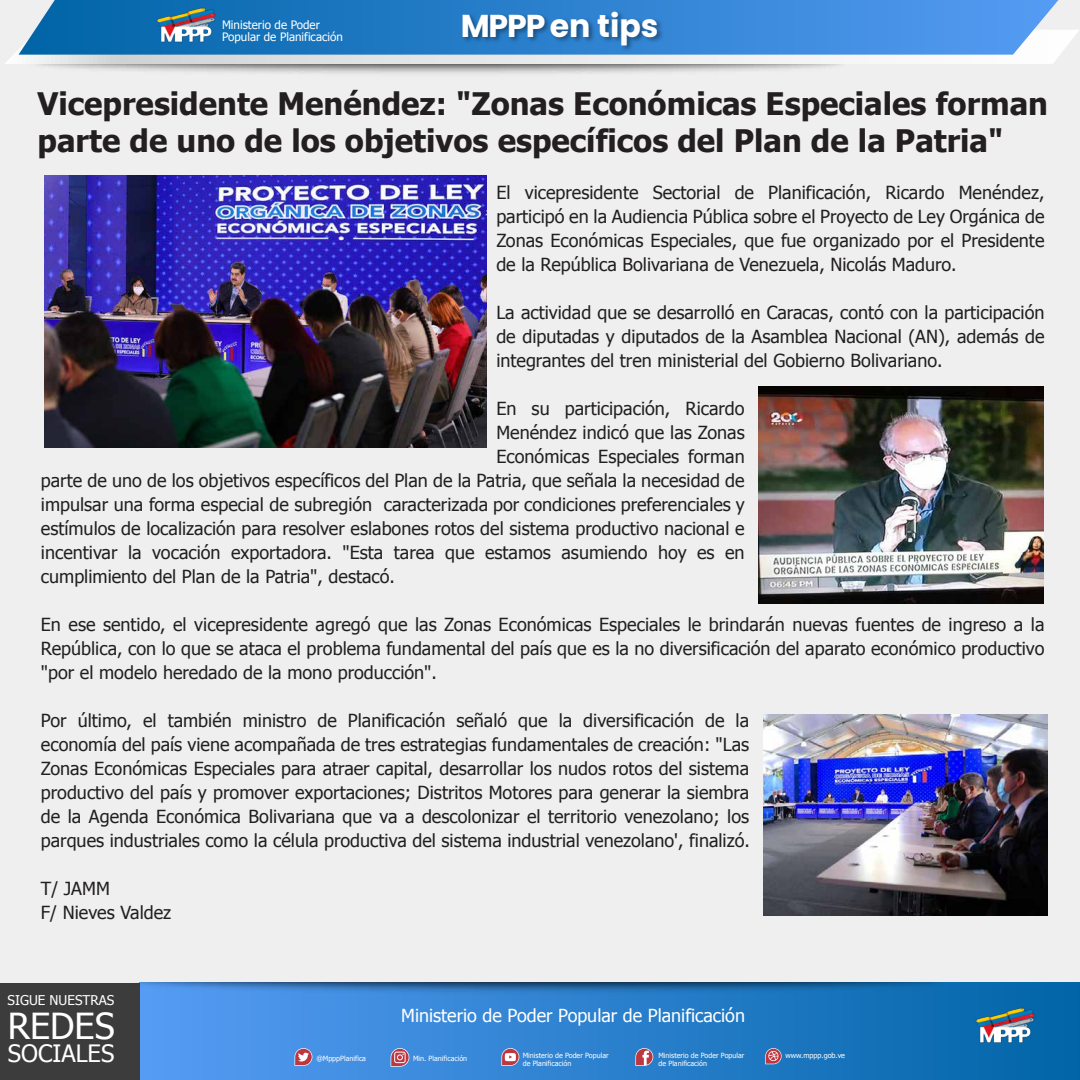
<style>
.page{position:relative;width:1080px;height:1080px;background:#fff}
.page>*{position:absolute;margin:0;border:0;box-sizing:border-box;transform-origin:0 0}
.t1{font:35.9px "Tahoma";color:#fff}
.t2{font:700 31.6px "Poppins";color:#fff}
.t3{font:700 31px/37.2px "Tahoma";color:#231f20}
.t4{font:23.9px "Tahoma";color:#fff}
.t5{font:18px/24px "Tahoma";color:#221f1f;text-align:justify}
.t6{font:17.9px "Tahoma";color:#fff}
.t7{font:13.5px "Tahoma";color:#fff}
.t8{font:11.6px/12px "Tahoma";color:#fff}
.t9{font:7.2px "Tahoma";color:#fff}
.t10{font:7.1px/8.2px "Tahoma";color:#fff}
</style>
<div class="page">
<div style="left:0;top:0;width:1080px;height:983px;background:#efefef"></div>
<img style="left:44px;top:175px;width:442px;height:272px">
<img style="left:763px;top:715px;width:284px;height:200px">
<img style="left:759px;top:387px;width:285px;height:217px">
<div style="left:139px;top:983px;width:941px;height:97px;background:linear-gradient(to right,#569cf4,#0164a7)"></div>
<div style="left:0;top:983px;width:140px;height:97px;background:#3c3c3c"></div>
<svg style="left:294px;top:1048px;width:19px;height:18px"></svg>
<svg style="left:501px;top:1048px;width:18px;height:18px"></svg>
<svg style="left:635px;top:1048px;width:18px;height:18px"></svg>
<svg style="left:391px;top:1048px;width:18px;height:19px"></svg>
<svg style="left:765px;top:1048px;width:17px;height:16px"></svg>
<img style="left:140px;top:983px;width:813px;height:37px">
<img style="left:944px;top:1000px;width:124px;height:69px">
<svg style="left:5px;top:30px;width:1074px;height:34px"></svg>
<svg style="left:19px;top:0;width:1039px;height:55px;background:#3a89d2"></svg>
<img style="left:458px;top:7px;width:210px;height:58px">
<img style="left:125px;top:0;width:124px;height:69px">
<p class="t8" style="left:222px;top:19px;width:122px">Ministerio de Poder<br>Popular de Planificación</p>
<h2 class="t2" style="left:461px;top:7px;width:199px">M P P P en tips</h2>
<h3 class="t3" style="left:38px;top:83px;width:1012px">Vicepresidente Menéndez: "Zonas Económicas Especiales forman parte de uno de los objetivos específicos del Plan de la Patria"</h3>
<p class="t5" style="left:496px;top:179px;width:550px">El vicepresidente Sectorial de Planificación, Ricardo Menéndez, participó en la Audiencia Pública sobre el Proyecto de Ley Orgánica de Zonas Económicas Especiales, que fue organizado por el Presidente de la República Bolivariana de Venezuela, Nicolás Maduro.</p>
<p class="t5" style="left:496px;top:299px;width:550px">La actividad que se desarrolló en Caracas, contó con la participación de diputadas y diputados de la Asamblea Nacional (AN), además de integrantes del tren ministerial del Gobierno Bolivariano.</p>
<p class="t5" style="left:496px;top:395px;width:250px">En su participación, Ricardo</p>
<p class="t5" style="left:496px;top:419px;width:250px">Menéndez indicó que las Zonas</p>
<p class="t5" style="left:496px;top:443px;width:250px">Económicas Especiales forman</p>
<p class="t5" style="left:41px;top:467px;width:705px">parte de uno de los objetivos específicos del Plan de la Patria, que señala la necesidad de</p>
<p class="t5" style="left:41px;top:491px;width:705px">impulsar una forma especial de subregión caracterizada por condiciones preferenciales y</p>
<p class="t5" style="left:41px;top:515px;width:705px">estímulos de localización para resolver eslabones rotos del sistema productivo nacional e</p>
<p class="t5" style="left:41px;top:539px;width:705px">incentivar la vocación exportadora. "Esta tarea que estamos asumiendo hoy es en</p>
<p class="t5" style="left:41px;top:563px;width:356px">cumplimiento del Plan de la Patria", destacó.</p>
<p class="t5" style="left:41px;top:611px;width:1005px">En ese sentido, el vicepresidente agregó que las Zonas Económicas Especiales le brindarán nuevas fuentes de ingreso a la República, con lo que se ataca el problema fundamental del país que es la no diversificación del aparato económico productivo "por el modelo heredado de la mono producción".</p>
<p class="t5" style="left:41px;top:707px;width:711px">Por último, el también ministro de Planificación señaló que la diversificación de la economía del país viene acompañada de tres estrategias fundamentales de creación: "Las Zonas Económicas Especiales para atraer capital, desarrollar los nudos rotos del sistema productivo del país y promover exportaciones; Distritos Motores para generar la siembra de la Agenda Económica Bolivariana que va a descolonizar el territorio venezolano; los parques industriales como la célula productiva del sistema industrial venezolano', finalizó.</p>
<p class="t5" style="left:41px;top:875px;width:132px">T/ JAMM<br>F/ Nieves Valdez</p>
<p class="t7" style="left:8px;top:991px;width:108px">SIGUE NUESTRAS</p>
<h1 class="t1" style="left:8px;top:1002px;width:108px">REDES</h1>
<h3 class="t4" style="left:8px;top:1037px;width:108px">SOCIALES</h3>
<p class="t6" style="left:401px;top:1004px;width:345px">Ministerio de Poder Popular de Planificación</p>
<p class="t10" style="left:316px;top:1054px;width:51px">@MpppPlanifica</p>
<p class="t10" style="left:523px;top:1051px;width:87px">Ministerio de Poder Popular de Planificación</p>
<p class="t10" style="left:658px;top:1051px;width:87px">Ministerio de Poder Popular de Planificación</p>
<p class="t10" style="left:413px;top:1054px;width:56px">Min. Planificación</p>
<p class="t9" style="left:785px;top:1050px;width:61px">www.mppp.gob.ve</p>
</div>
